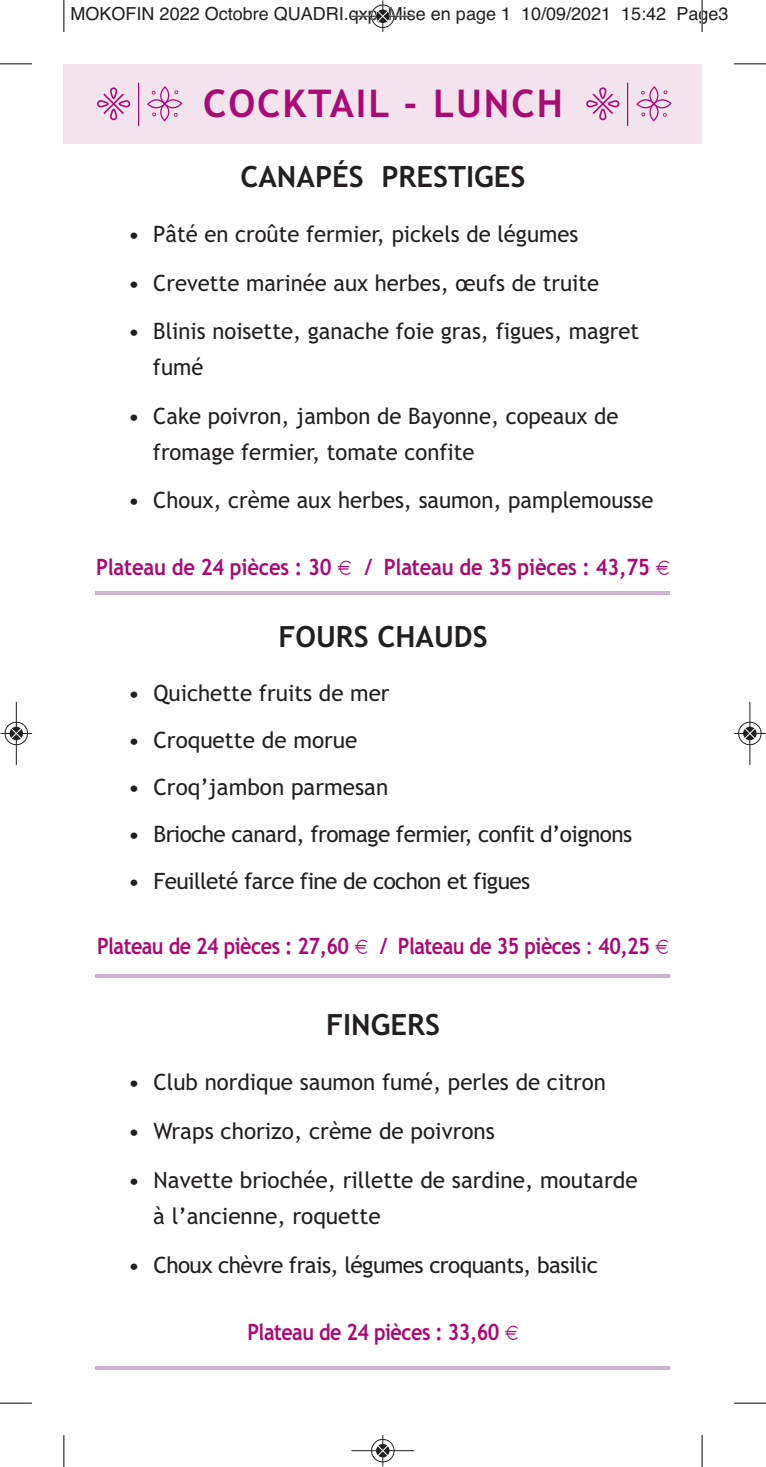
<style>
.page{position:relative;width:766px;height:1467px;background:#fff}
.page>*{position:absolute;margin:0;border:0;box-sizing:border-box;transform-origin:0 0}
.t1{font:700 38.25px "Trebuchet MS";letter-spacing:.05em;color:#aa0a73}
.t2{font:700 29.25px "Trebuchet MS";color:#231f20}
.t3{font:22.5px/35.8px "Trebuchet MS";color:#231f20;scale:1.04 1}
.t4{font:22.5px/36.2px "Trebuchet MS";color:#231f20;scale:1.05 1}
.t5{font:22.5px "Trebuchet MS";letter-spacing:-.025em;color:#231f20;scale:1.05 1}
.t6{font:700 22.5px "Trebuchet MS";letter-spacing:-.025em;color:#aa0a73;scale:.88 1}
.t7{font:700 22.5px "Trebuchet MS";letter-spacing:-.025em;color:#aa0a73;scale:.9 1}
.t8{font:18px "Helvetica";color:#231f20}
.s1{font-family:"Euro";font-weight:400;font-size:18px}
.s2{font-weight:400}
</style>
<div class="page">
<div style="left:64px;top:64px;width:638px;height:80px;background:#f2e3ec"></div>
<hr style="left:96px;top:974px;width:574px;height:4px;background:#d0b1d3">
<hr style="left:96px;top:1367px;width:574px;height:3px;background:#d0b1d3">
<svg style="left:97px;top:87px;width:33px;height:33px"></svg>
<svg style="left:147px;top:86px;width:35px;height:36px"></svg>
<hr style="left:138px;top:83px;width:1px;height:43px;background:#aa0a73">
<svg style="left:586px;top:87px;width:33px;height:33px"></svg>
<svg style="left:636px;top:86px;width:35px;height:36px"></svg>
<hr style="left:627px;top:83px;width:1px;height:43px;background:#aa0a73">
<hr style="left:96px;top:591px;width:574px;height:3px;background:#d0b1d3">
<hr style="left:63px;top:0;width:1px;height:32px;background:#231f20">
<hr style="left:0;top:63px;width:32px;height:1px;background:#231f20">
<hr style="left:701px;top:0;width:1px;height:32px;background:#231f20">
<hr style="left:733px;top:63px;width:32px;height:1px;background:#231f20">
<hr style="left:63px;top:1435px;width:1px;height:32px;background:#231f20">
<hr style="left:0;top:1403px;width:32px;height:1px;background:#231f20">
<hr style="left:701px;top:1435px;width:1px;height:32px;background:#231f20">
<hr style="left:733px;top:1403px;width:32px;height:1px;background:#231f20">
<div style="left:371px;top:4px;width:23px;height:24px;border:1px solid #fff;border-radius:50%"></div>
<hr style="left:351px;top:16px;width:63px;height:1px;background:#231f20">
<hr style="left:382px;top:0;width:1px;height:32px;background:#231f20">
<div style="left:371px;top:5px;width:23px;height:23px;border:1px solid #231f20;border-radius:50%"></div>
<svg style="left:376px;top:9px;width:13px;height:14px"></svg>
<svg style="left:377px;top:11px;width:11px;height:11px"></svg>
<div style="left:371px;top:1439px;width:23px;height:24px;border:1px solid #fff;border-radius:50%"></div>
<svg style="left:375px;top:1443px;width:15px;height:15px"></svg>
<hr style="left:351px;top:1450px;width:63px;height:1px;background:#231f20">
<hr style="left:382px;top:1435px;width:1px;height:31px;background:#231f20">
<div style="left:371px;top:1439px;width:23px;height:23px;border:1px solid #231f20;border-radius:50%"></div>
<svg style="left:376px;top:1444px;width:13px;height:13px"></svg>
<svg style="left:377px;top:1445px;width:11px;height:11px"></svg>
<div style="left:4px;top:721px;width:24px;height:24px;border:1px solid #fff;border-radius:50%"></div>
<svg style="left:9px;top:726px;width:15px;height:15px"></svg>
<hr style="left:16px;top:702px;width:1px;height:63px;background:#231f20">
<hr style="left:1px;top:733px;width:31px;height:1px;background:#231f20">
<div style="left:5px;top:722px;width:23px;height:23px;border:1px solid #231f20;border-radius:50%"></div>
<svg style="left:10px;top:727px;width:13px;height:13px"></svg>
<svg style="left:11px;top:728px;width:11px;height:11px"></svg>
<div style="left:737px;top:721px;width:24px;height:24px;border:1px solid #fff;border-radius:50%"></div>
<hr style="left:749px;top:702px;width:1px;height:63px;background:#231f20">
<hr style="left:734px;top:733px;width:31px;height:1px;background:#231f20">
<div style="left:738px;top:722px;width:23px;height:23px;border:1px solid #231f20;border-radius:50%"></div>
<svg style="left:742px;top:727px;width:14px;height:13px"></svg>
<svg style="left:744px;top:728px;width:11px;height:11px"></svg>
<p class="t8" style="left:71px;top:4px;width:659px">MOKOFIN 2022 Octobre QUADRI.qxp_Mise en page 1 10/09/2021 15:42 Page3</p>
<h1 class="t1" style="left:203px;top:89px;width:361px">COCKTAIL - LUNCH</h1>
<h2 class="t2" style="left:240px;top:165px;width:286px">CANAPÉS PRESTIGES</h2>
<p class="t3" style="left:128px;top:218px;width:434px">• Pâté en croûte fermier, pickels de légumes</p>
<p class="t3" style="left:128px;top:267px;width:454px">• Crevette marinée aux herbes, œufs de truite</p>
<p class="t3" style="left:153px;top:316px;width:469px;text-indent:-25px">• Blinis noisette, ganache foie gras, figues, magret fumé</p>
<p class="t3" style="left:153px;top:400px;width:449px;text-indent:-25px">• Cake poivron, jambon de Bayonne, copeaux de fromage fermier, tomate confite</p>
<p class="t3" style="left:128px;top:485px;width:507px">• Choux, crème aux herbes, saumon, pamplemousse</p>
<p class="t7" style="left:96px;top:558px;width:638px">Plateau de 24 pièces : 30 <span class="s1">E</span> / Plateau de 35 pièces : 43,75 <span class="s1">E</span></p>
<h2 class="t2" style="left:278px;top:625px;width:211px">FOURS CHAUDS</h2>
<p class="t4" style="left:128px;top:676px;width:251px">• Quichette fruits de mer</p>
<p class="t4" style="left:128px;top:724px;width:220px">• Croquette de morue</p>
<p class="t4" style="left:128px;top:771px;width:250px">• Croq’jambon parmesan</p>
<p class="t5" style="left:128px;top:825px;width:482px">• Brioche canard, fromage fermier, confit d’oignons</p>
<p class="t5" style="left:128px;top:873px;width:385px">• Feuilleté farce fine de cochon et figues</p>
<p class="t6" style="left:97px;top:937px;width:651px">Plateau de 24 pièces : 27,60 <span class="s1">E</span> / Plateau de 35 pièces <span class="s2">:</span> 40,25 <span class="s1">E</span></p>
<h2 class="t2" style="left:326px;top:1013px;width:115px">FINGERS</h2>
<p class="t4" style="left:128px;top:1066px;width:457px">• Club nordique saumon fumé, perles de citron</p>
<p class="t4" style="left:128px;top:1115px;width:351px">• Wraps chorizo, crème de poivrons</p>
<p class="t4" style="left:153px;top:1164px;width:462px;text-indent:-25px">• Navette briochée, rillette de sardine, moutarde à l’ancienne, roquette</p>
<p class="t5" style="left:128px;top:1257px;width:449px">• Choux chèvre frais, légumes croquants, basilic</p>
<p class="t6" style="left:247px;top:1323px;width:309px">Plateau de 24 pièces : 33,60 <span class="s1">E</span></p>
</div>
